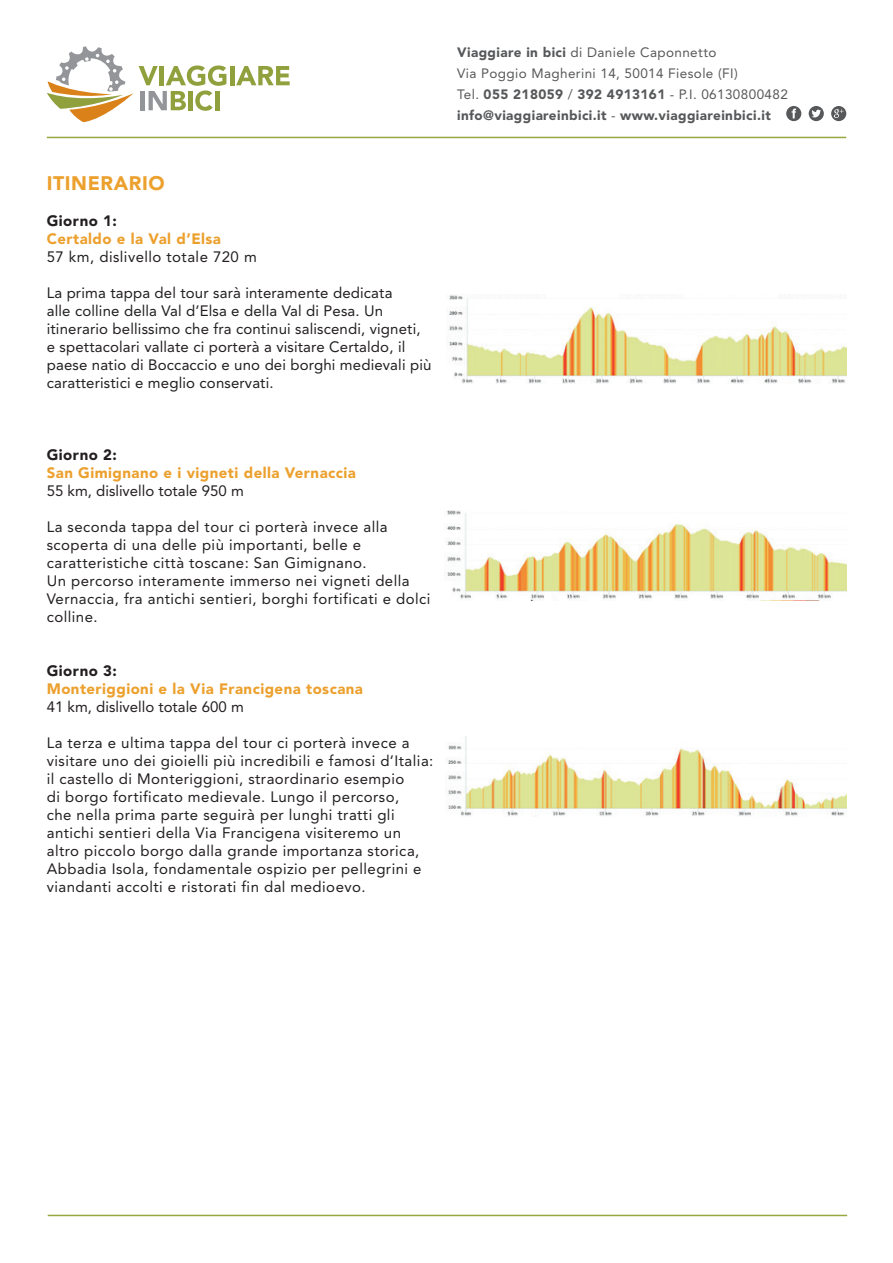
<style>
.page{position:relative;width:893px;height:1263px;background:#fff}
.page>*{position:absolute;margin:0;border:0;box-sizing:border-box;transform-origin:0 0}
.t1{font:900 19.5px "Avenir LT Std";letter-spacing:.03em;color:#eca02d}
.t2{font:15px/18px "Avenir LT Std";letter-spacing:.03em;color:#231f20}
.t3{font:15px/18px "Avenir LT Std";letter-spacing:.01em;color:#231f20}
.t4{font:900 15px "Avenir LT Std";letter-spacing:.03em;color:#eca02d}
.t5{font:15px "Avenir LT Std";color:#231f20}
.t6{font:900 15px "Avenir LT Std";letter-spacing:.03em;color:#231f20}
.t7{font:900 13.5px/21px "Avenir LT Std";letter-spacing:.03em;color:#57585a}
.s1{font-weight:400}
</style>
<div class="page">
<hr style="left:48px;top:1215px;width:799px;height:1px;background:#97a840">
<hr style="left:47px;top:137px;width:799px;height:1px;background:#97a840">
<svg style="left:47px;top:46px;width:86px;height:76px"></svg>
<hr style="left:230px;top:66px;width:4px;height:19px;background:#8fa03c">
<svg style="left:236px;top:66px;width:54px;height:19px"></svg>
<svg style="left:139px;top:66px;width:87px;height:45px"></svg>
<hr style="left:215px;top:91px;width:4px;height:19px;background:#8fa03c">
<svg style="left:786px;top:106px;width:15px;height:15px"></svg>
<svg style="left:809px;top:106px;width:15px;height:15px"></svg>
<svg style="left:831px;top:106px;width:15px;height:15px"></svg>
<img style="left:446px;top:294px;width:400px;height:90px">
<img style="left:444px;top:511px;width:402px;height:89px">
<img style="left:446px;top:736px;width:400px;height:80px">
<h1 class="t1" style="left:47px;top:171px;width:119px">ITINERARIO</h1>
<p class="t6" style="left:47px;top:212px;width:72px">Giorno 1:</p>
<p class="t4" style="left:47px;top:230px;width:176px">Certaldo e la Val d’Elsa</p>
<p class="t2" style="left:47px;top:248px;width:212px">57 km, dislivello totale 720 m</p>
<p class="t3" style="left:47px;top:284px;width:386px">La prima tappa del tour sarà interamente dedicata<br>alle colline della Val d’Elsa e della Val di Pesa. Un itinerario bellissimo che fra continui saliscendi, vigneti, e spettacolari vallate ci porterà a visitare Certaldo, il paese natio di Boccaccio e uno dei borghi medievali più caratteristici e meglio conservati.</p>
<p class="t6" style="left:47px;top:446px;width:72px">Giorno 2:</p>
<p class="t4" style="left:47px;top:464px;width:311px">San Gimignano e i vigneti della Vernaccia</p>
<p class="t5" style="left:47px;top:482px;width:199px">55 km, dislivello totale 950 m</p>
<p class="t2" style="left:47px;top:518px;width:385px">La seconda tappa del tour ci porterà invece alla scoperta di una delle più importanti, belle e caratteristiche città toscane: San Gimignano.<br>Un percorso interamente immerso nei vigneti della Vernaccia, fra antichi sentieri, borghi fortificati e dolci colline.</p>
<p class="t6" style="left:47px;top:662px;width:72px">Giorno 3:</p>
<p class="t4" style="left:47px;top:680px;width:318px">Monteriggioni e la Via Francigena toscana</p>
<p class="t5" style="left:47px;top:698px;width:199px">41 km, dislivello totale 600 m</p>
<p class="t2" style="left:47px;top:734px;width:388px">La terza e ultima tappa del tour ci porterà invece a visitare uno dei gioielli più incredibili e famosi d’Italia: il castello di Monteriggioni, straordinario esempio<br>di borgo fortificato medievale. Lungo il percorso,<br>che nella prima parte seguirà per lunghi tratti gli antichi sentieri della Via Francigena visiteremo un altro piccolo borgo dalla grande importanza storica, Abbadia Isola, fondamentale ospizio per pellegrini e viandanti accolti e ristorati fin dal medioevo.</p>
<p class="t7" style="left:457px;top:42px;width:332px">Viaggiare in bici <span class="s1">di Daniele Caponnetto<br>Via Poggio Magherini 14, 50014 Fiesole (FI)<br>Tel.</span> 055 218059 <span class="s1">/</span> 392 4913161 <span class="s1">- P.I. 06130800482 </span>info@viaggiareinbici.it <span class="s1">-</span> www.viaggiareinbici.it</p>
</div>
